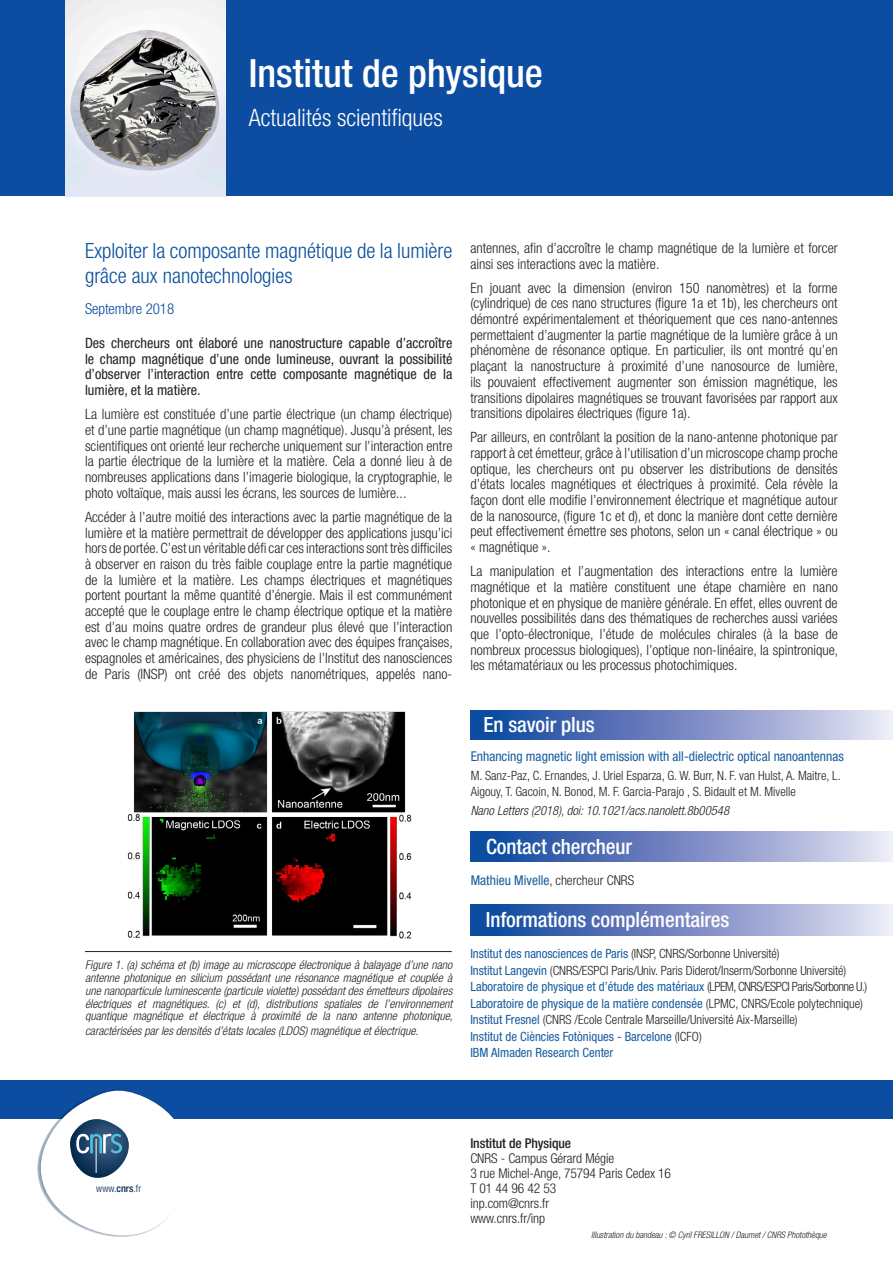
<style>
.page{position:relative;width:893px;height:1263px;background:#fff}
.page>*{position:absolute;margin:0;border:0;box-sizing:border-box;transform-origin:0 0}
.t1{font:500 condensed 39px "Helvetica Neue LT Std";color:#fff}
.t2{font:300 condensed 24px "Helvetica Neue LT Std";color:#fff}
.Texte_courant{font:300 condensed 21px/25.2px "Helvetica Neue LT Std";color:#0a4f9e}
.Texte_courant-2{font:500 condensed 21px "Helvetica Neue LT Std";letter-spacing:-.005em;color:#fff}
.Texte_courant-3{font:300 condensed 15px "Helvetica Neue LT Std";letter-spacing:-.005em;color:#0d4da1}
.t3{font:300 condensed 14.25px/15.8px "Helvetica Neue LT Std";color:#231f20;text-align:justify}
.t4{font:condensed 14.25px/15.8px "Helvetica Neue LT Std";color:#231f20;text-align:justify}
.contacts{font:300 condensed 13.5px "Helvetica Neue LT Std";letter-spacing:-.005em;color:#231f20}
.Texte_courant-4{font:condensed 13.5px "Helvetica Neue LT Std";color:#175d9e}
.contacts-2{font:500 condensed 13.5px "Helvetica Neue LT Std";letter-spacing:-.005em;color:#231f20}
.liste_à_puce_1{font:300 condensed 12.75px/16.5px "Helvetica Neue LT Std";letter-spacing:-.005em;color:#231f20}
.Texte_courant-5{font:300 condensed 12.75px/15.3px "Helvetica Neue LT Std";color:#231f20}
.liste_à_puce_1-2{font:condensed 12.75px "Helvetica Neue LT Std";color:#175d9e}
.Texte_courant-6{font:italic 300 condensed 12.75px "Helvetica Neue LT Std";color:#231f20}
.List_Paragraph{font:italic 300 condensed 12px/12.8px "Helvetica Neue LT Std";color:#231f20;text-align:justify}
.t5{font:300 condensed 10.2px "Helvetica Neue LT Std";color:#04264b}
.contacts-3{font:italic 300 condensed 9px "Helvetica Neue LT Std";letter-spacing:-.005em;color:#231f20}
.s1{font-weight:300;color:#231f20}
.s2{font-weight:400;color:#175d9e}
.s3{font-weight:500}
</style>
<div class="page">
<div style="left:0;top:1080px;width:893px;height:38px;background:#0d4da1"></div>
<div style="left:0;top:0;width:66px;height:252px;background:#0d4da1"></div>
<div style="left:225px;top:0;width:668px;height:252px;background:#0d4da1"></div>
<div style="left:0;top:197px;width:893px;height:849px;background:#fff"></div>
<svg style="left:37px;top:1089px;width:148px;height:148px"></svg>
<hr style="left:96px;top:1139px;width:1px;height:34px;background:#fff">
<img style="left:66px;top:0;width:159px;height:197px">
<svg style="left:471px;top:711px;width:422px;height:29px;background:#788ec5"></svg>
<svg style="left:471px;top:832px;width:422px;height:29px;background:#788ec5"></svg>
<svg style="left:470px;top:904px;width:423px;height:32px;background:#778dc5"></svg>
<hr style="left:85px;top:951px;width:367px;height:1px;background:#231f20">
<img style="left:127px;top:711px;width:285px;height:228px">
<p class="t1" style="left:249px;top:50px;width:296px">Institut de physique</p>
<p class="t2" style="left:249px;top:104px;width:196px">Actualités scientifiques</p>
<p class="Texte_courant" style="left:85px;top:238px;width:369px">Exploiter la composante magnétique de la lumière grâce aux nanotechnologies</p>
<p class="Texte_courant-3" style="left:85px;top:300px;width:91px">Septembre 2018</p>
<p class="t4" style="left:85px;top:335px;width:369px">Des chercheurs ont élaboré une nanostructure capable d’accroître le champ magnétique d’une onde lumineuse, ouvrant la possibilité d’observer l’interaction entre cette composante magnétique de la lumière, et la matière.</p>
<p class="t3" style="left:85px;top:406px;width:369px">La lumière est constituée d’une partie électrique (un champ électrique) et d’une partie magnétique (un champ magnétique). Jusqu’à présent, les scientifiques ont orienté leur recherche uniquement sur l’interaction entre la partie électrique de la lumière et la matière. Cela a donné lieu à de nombreuses applications dans l’imagerie biologique, la cryptographie, le photo voltaïque, mais aussi les écrans, les sources de lumière...</p>
<p class="t3" style="left:85px;top:509px;width:369px">Accéder à l’autre moitié des interactions avec la partie magnétique de la lumière et la matière permettrait de développer des applications jusqu’ici hors de portée. C’est un véritable défi car ces interactions sont très difficiles à observer en raison du très faible couplage entre la partie magnétique de la lumière et la matière. Les champs électriques et magnétiques portent pourtant la même quantité d’énergie. Mais il est communément accepté que le couplage entre le champ électrique optique et la matière est d’au moins quatre ordres de grandeur plus élevé que l’interaction avec le champ magnétique. En collaboration avec des équipes françaises, espagnoles et américaines, des physiciens de l’Institut des nanosciences de Paris (INSP) ont créé des objets nanométriques, appelés nano-</p>
<p class="List_Paragraph" style="left:85px;top:959px;width:369px">Figure 1. (a) schéma et (b) image au microscope électronique à balayage d’une nano antenne photonique en silicium possédant une résonance magnétique et couplée à une nanoparticule luminescente (particule violette) possédant des émetteurs dipolaires électriques et magnétiques. (c) et (d), distributions spatiales de l’environnement quantique magnétique et électrique à proximité de la nano antenne photonique,</p>
<p class="List_Paragraph" style="left:85px;top:1024px;width:335px">caractérisées par les densités d’états locales (LDOS) magnétique et électrique.</p>
<p class="t3" style="left:470px;top:240px;width:369px">antennes, afin d’accroître le champ magnétique de la lumière et forcer ainsi ses interactions avec la matière.</p>
<p class="t3" style="left:470px;top:280px;width:369px">En jouant avec la dimension (environ 150 nanomètres) et la forme (cylindrique) de ces nano structures (figure 1a et 1b), les chercheurs ont démontré expérimentalement et théoriquement que ces nano-antennes permettaient d’augmenter la partie magnétique de la lumière grâce à un phénomène de résonance optique. En particulier, ils ont montré qu’en plaçant la nanostructure à proximité d’une nanosource de lumière, ils pouvaient effectivement augmenter son émission magnétique, les transitions dipolaires magnétiques se trouvant favorisées par rapport aux transitions dipolaires électriques (figure 1a).</p>
<p class="t3" style="left:470px;top:429px;width:369px">Par ailleurs, en contrôlant la position de la nano-antenne photonique par rapport à cet émetteur, grâce à l’utilisation d’un microscope champ proche optique, les chercheurs ont pu observer les distributions de densités d’états locales magnétiques et électriques à proximité. Cela révèle la façon dont elle modifie l’environnement électrique et magnétique autour de la nanosource, (figure 1c et d), et donc la manière dont cette dernière peut effectivement émettre ses photons, selon un « canal électrique » ou « magnétique ».</p>
<p class="t3" style="left:470px;top:563px;width:369px">La manipulation et l’augmentation des interactions entre la lumière magnétique et la matière constituent une étape charnière en nano photonique et en physique de manière générale. En effet, elles ouvrent de nouvelles possibilités dans des thématiques de recherches aussi variées que l’opto-électronique, l’étude de molécules chirales (à la base de nombreux processus biologiques), l’optique non-linéaire, la spintronique, les métamatériaux ou les processus photochimiques.</p>
<p class="Texte_courant-2" style="left:483px;top:712px;width:113px">En savoir plus</p>
<p class="Texte_courant-4" style="left:471px;top:748px;width:375px">Enhancing magnetic light emission with all-dielectric optical nanoantennas</p>
<p class="Texte_courant-5" style="left:471px;top:768px;width:372px">M. Sanz-Paz, C. Ernandes, J. Uriel Esparza, G. W. Burr, N. F. van Hulst, A. Maitre, L.<br>Aigouy, T. Gacoin, N. Bonod, M. F. Garcia-Parajo , S. Bidault et M. Mivelle</p>
<p class="Texte_courant-6" style="left:471px;top:803px;width:260px">Nano Letters (2018), doi: 10.1021/acs.nanolett.8b00548</p>
<p class="Texte_courant-2" style="left:486px;top:834px;width:148px">Contact chercheur</p>
<p class="Texte_courant-4" style="left:471px;top:872px;width:165px">Mathieu Mivelle<span class="s1">, chercheur CNRS</span></p>
<p class="Texte_courant-2" style="left:486px;top:907px;width:245px">Informations complémentaires</p>
<p class="liste_à_puce_1" style="left:470px;top:945px;width:399px"><span class="s2">Institut des nanosciences de Paris</span> (INSP, CNRS/Sorbonne Université)<br><span class="s2">Institut Langevin</span> (CNRS/ESPCI Paris/Univ. Paris Diderot/Inserm/Sorbonne Université)<br><span class="s2">Laboratoire de physique et d’étude des matériaux</span> (LPEM, CNRS/ESPCI Paris/Sorbonne U.)<br><span class="s2">Laboratoire de physique de la matière condensée</span> (LPMC, CNRS/Ecole polytechnique)<br><span class="s2">Institut Fresnel</span> (CNRS /Ecole Centrale Marseille/Université Aix-Marseille)</p>
<p class="liste_à_puce_1-2" style="left:470px;top:1029px;width:233px">Institut de Ciències Fotòniques - Barcelone <span class="s1">(ICFO)</span></p>
<p class="liste_à_puce_1-2" style="left:470px;top:1045px;width:145px">IBM Almaden Research Center</p>
<p class="t5" style="left:96px;top:1182px;width:46px">www.<span class="s3">cnrs</span>.fr</p>
<p class="contacts-2" style="left:470px;top:1135px;width:102px">Institut de Physique</p>
<p class="contacts" style="left:470px;top:1151px;width:146px">CNRS - Campus Gérard Mégie</p>
<p class="contacts" style="left:470px;top:1166px;width:202px">3 rue Michel-Ange, 75794 Paris Cedex 16</p>
<p class="contacts" style="left:470px;top:1181px;width:87px">T 01 44 96 42 53</p>
<p class="contacts" style="left:470px;top:1196px;width:80px">inp.com@cnrs.fr</p>
<p class="contacts" style="left:470px;top:1211px;width:76px">www.cnrs.fr/inp</p>
<p class="contacts-3" style="left:591px;top:1230px;width:237px">Illustration du bandeau : © Cyril FRESILLON / Daumet / CNRS Photothèque</p>
</div>
